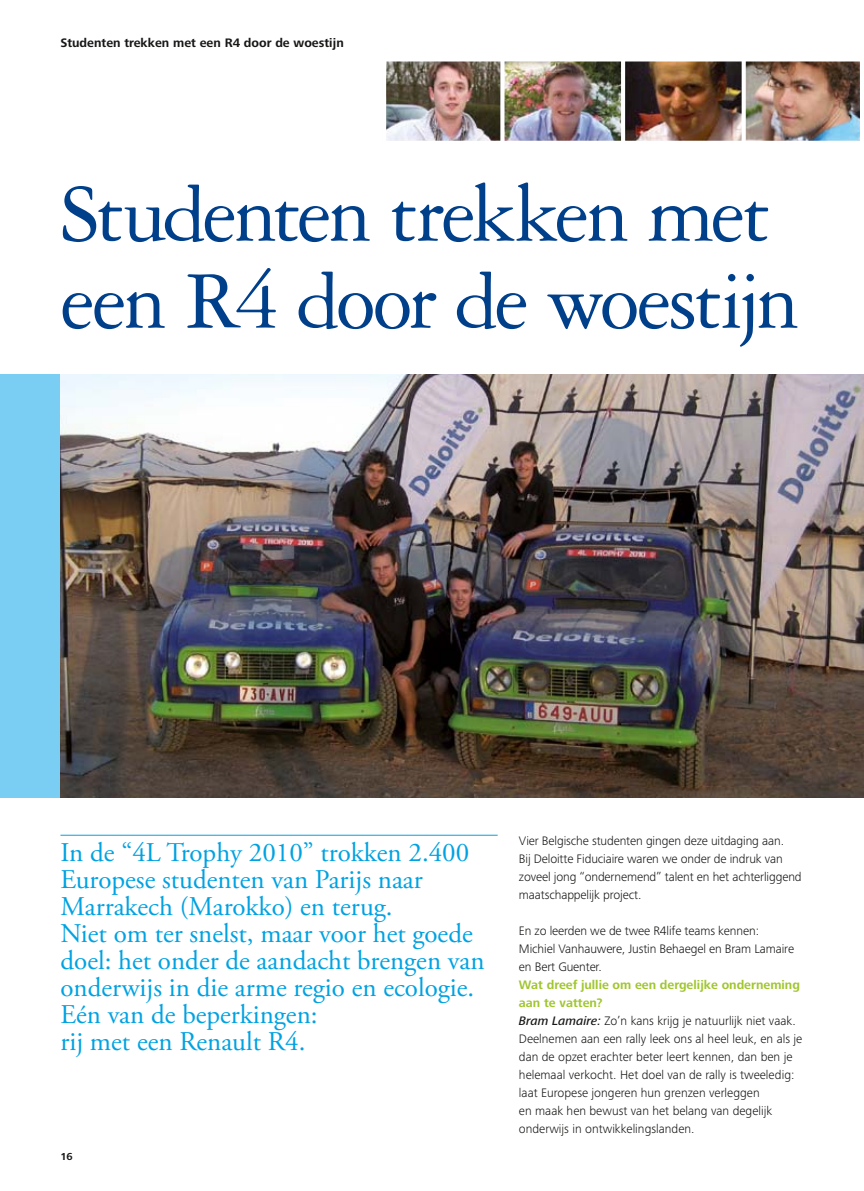
<style>
.page{position:relative;width:864px;height:1191px;background:#fff}
.page>*{position:absolute;margin:0;border:0;box-sizing:border-box;transform-origin:0 0}
.t1{font:87px/87px "Garamond 3 LT Std";letter-spacing:-.04em;color:#00408b}
.t2{font:27px/27px "Adobe Garamond Pro";color:#00a2e2}
.t3{font:300 12.75px/18px "Frutiger Next Pro";letter-spacing:-.005em;color:#181716}
.t4{font:700 12.75px "Frutiger Next Pro";color:#181716}
.t5{font:700 10.5px "Frutiger Next Pro";color:#181716}
.s1{font-weight:700;color:#a1c62f}
.s2{font-weight:500;font-style:italic}
</style>
<div class="page">
<hr style="left:863px;top:0;width:1px;height:374px;background:#c9d505">
<div style="left:0;top:374px;width:193px;height:424px;background:#7bcef3"></div>
<img style="left:60px;top:374px;width:803px;height:424px">
<img style="left:387px;top:62px;width:471px;height:78px">
<div style="left:382px;top:57px;width:481px;height:88px;border:4px solid #fff"></div>
<svg style="left:500px;top:61px;width:4px;height:81px"></svg>
<svg style="left:620px;top:61px;width:4px;height:81px"></svg>
<svg style="left:741px;top:61px;width:4px;height:81px"></svg>
<hr style="left:60px;top:835px;width:437px;height:1px;background:#00a2e2">
<p class="t4" style="left:60px;top:36px;width:285px">Studenten trekken met een R4 door de woestijn</p>
<h1 class="t1" style="left:60px;top:171px;width:739px">Studenten trekken met een R4 door de woestijn</h1>
<p class="t2" style="left:60px;top:840px;width:425px">In de “4L Trophy 2010” trokken 2.400<br>Europese studenten van Parijs naar Marrakech (Marokko) en terug.<br>Niet om ter snelst, maar voor het goede doel: het onder de aandacht brengen van onderwijs in die arme regio en ecologie.<br>Eén van de beperkingen:<br>rij met een Renault R4.</p>
<p class="t5" style="left:60px;top:1150px;width:14px">16</p>
<p class="t3" style="left:518px;top:831px;width:284px">Vier Belgische studenten gingen deze uitdaging aan.<br>Bij Deloitte Fiduciaire waren we onder de indruk van zoveel jong “ondernemend” talent en het achterliggend maatschappelijk project.</p>
<p class="t3" style="left:518px;top:921px;width:276px">En zo leerden we de twee R4life teams kennen:<br>Michiel Vanhauwere, Justin Behaegel en Bram Lamaire en Bert Guenter.</p>
<p class="t3" style="left:518px;top:975px;width:285px"><span class="s1">Wat dreef jullie om een dergelijke onderneming aan te vatten?<br></span><span class="s2">Bram Lamaire:</span> Zo’n kans krijg je natuurlijk niet vaak.<br>Deelnemen aan een rally leek ons al heel leuk, en als je dan de opzet erachter beter leert kennen, dan ben je helemaal verkocht. Het doel van de rally is tweeledig: laat Europese jongeren hun grenzen verleggen<br>en maak hen bewust van het belang van degelijk onderwijs in ontwikkelingslanden.</p>
</div>
